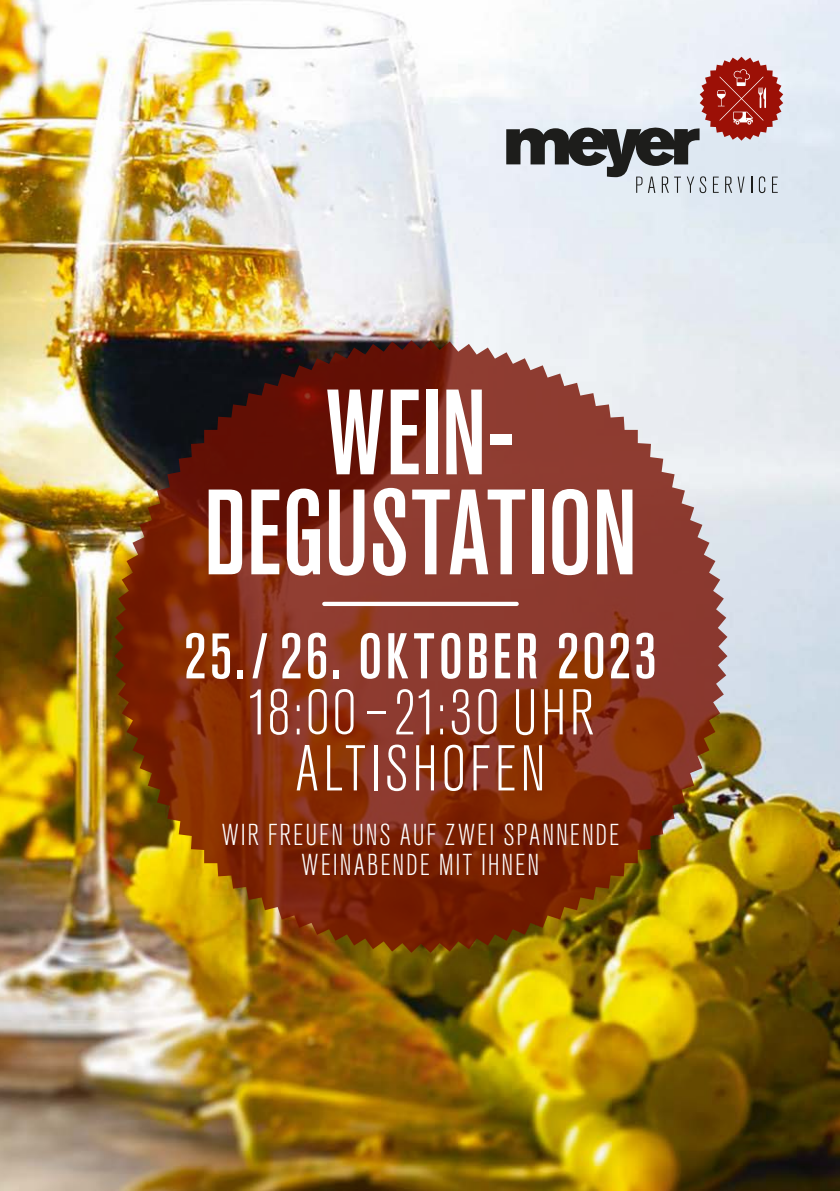
<style>
.page{position:relative;width:840px;height:1191px;background:#fff}
.page>*{position:absolute;margin:0;border:0;box-sizing:border-box;transform-origin:0 0}
.t1{font:500 condensed 120px/100px "Akzidenz Grotesk Pro";color:#fff;text-align:center}
.t2{font:300 condensed 64px/56px "Akzidenz Grotesk Pro";letter-spacing:.055em;color:#fff;text-align:center}
.t3{font:500 condensed 64px "Akzidenz Grotesk Pro";letter-spacing:.055em;color:#fff}
.t4{font:300 condensed 30px/30px "Akzidenz Grotesk Pro";letter-spacing:.065em;color:#fff;text-align:center}
</style>
<div class="page">
<img style="left:0;top:0;width:839px;height:1191px">
<svg style="left:506px;top:57px;width:276px;height:136px;background:#beb1b5"></svg>
<svg style="left:114px;top:340px;width:613px;height:612px;background:#884324"></svg>
<hr style="left:324px;top:602px;width:192px;height:4px;background:#fff">
<h1 class="t1" style="left:204px;top:379px;width:434px">WEIN-<br>DEGUSTATION</h1>
<h2 class="t3" style="left:184px;top:614px;width:474px">25./ 26. OKTOBER 2023</h2>
<h2 class="t2" style="left:247px;top:682px;width:348px">18:00–21:30 UHR<br>ALTISHOFEN</h2>
<p class="t4" style="left:222px;top:818px;width:399px">WIR FREUEN UNS AUF ZWEI SPANNENDE<br>WEINABENDE MIT IHNEN</p>
</div>
